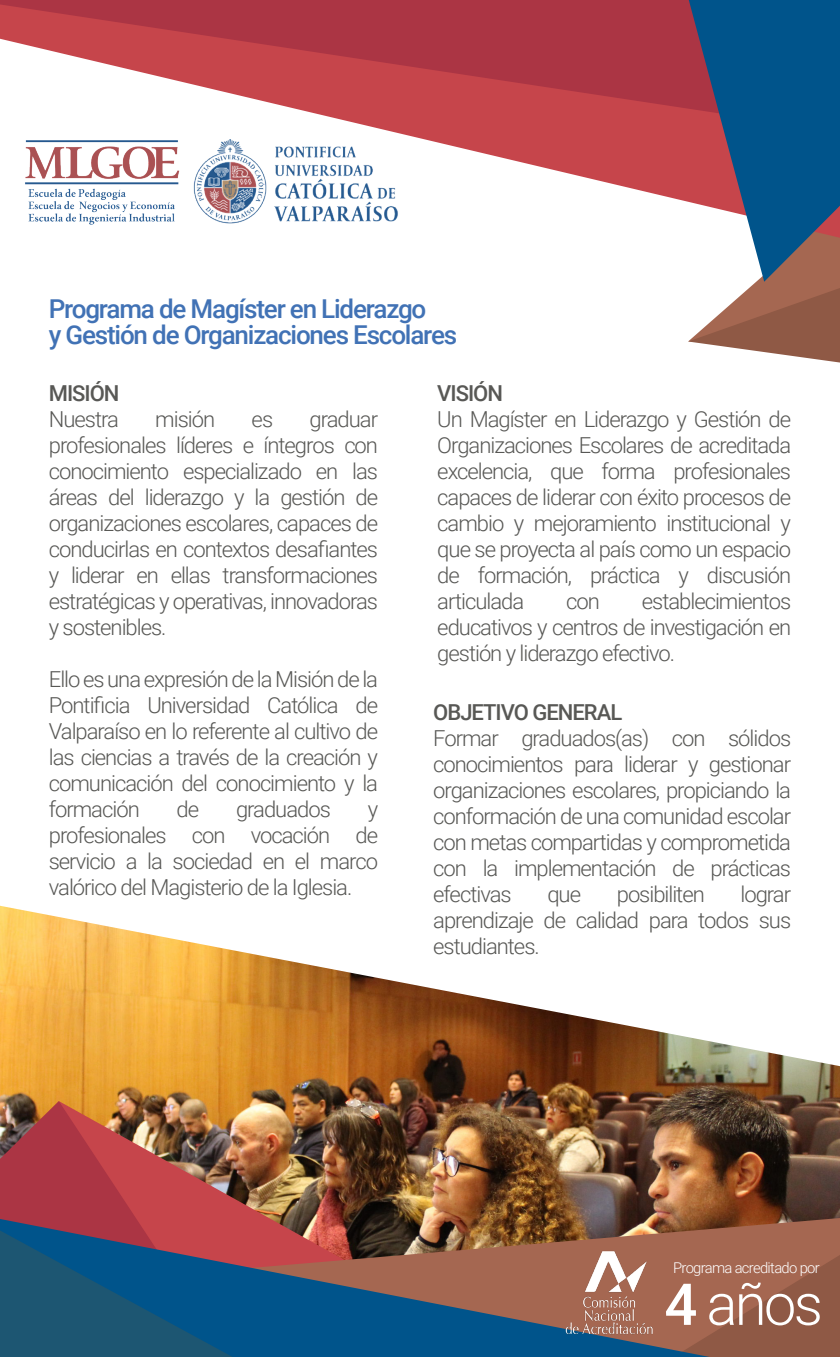
<style>
.page{position:relative;width:840px;height:1357px;background:#fff}
.page>*{position:absolute;margin:0;border:0;box-sizing:border-box;transform-origin:0 0}
.t1{font:300 57.8px "Roboto";color:#fff}
.t2{font:500 26px/26px "Roboto";letter-spacing:-.045em;color:#4172b5}
.t3{font:300 22px/26px "Roboto";letter-spacing:-.045em;color:#585855;text-align:justify}
.t4{font:500 22px "Roboto";letter-spacing:-.045em;color:#585855}
.t5{font:300 14.8px "Roboto";letter-spacing:-.045em;color:#fff}
.s1{font-weight:500}
</style>
<div class="page">
<img style="left:0;top:906px;width:839px;height:305px">
<svg style="left:688px;top:282px;width:151px;height:80px"></svg>
<svg style="left:339px;top:119px;width:289px;height:69px;fill:#c6454b"></svg>
<svg style="left:0;top:0;width:628px;height:119px"></svg>
<svg style="left:628px;top:0;width:211px;height:282px"></svg>
<img style="left:193px;top:139px;width:241px;height:85px">
<img style="left:25px;top:140px;width:155px;height:85px">
<img style="left:187px;top:1101px;width:264px;height:110px">
<img style="left:0;top:1101px;width:187px;height:92px">
<svg style="left:377px;top:1212px;width:462px;height:145px;background:#7a5c52"></svg>
<svg style="left:0;top:1193px;width:377px;height:164px;background:#474f6a"></svg>
<img style="left:557px;top:1248px;width:102px;height:96px">
<p class="t2" style="left:49px;top:294px;width:409px">Programa de Magíster en Liderazgo<br>y Gestión de Organizaciones Escolares</p>
<p class="t4" style="left:49px;top:378px;width:72px">MISIÓN</p>
<p class="t3" style="left:49px;top:405px;width:71px">Nuestra</p>
<p class="t3" style="left:155px;top:405px;width:61px">misión</p>
<p class="t3" style="left:251px;top:405px;width:23px">es</p>
<p class="t4" style="left:437px;top:378px;width:67px">VISIÓN</p>
<p class="t3" style="left:437px;top:405px;width:355px">Un Magíster en Liderazgo y Gestión de Organizaciones Escolares de acreditada excelencia, que forma profesionales capaces de liderar con éxito procesos de cambio y mejoramiento institucional y que se proyecta al país como un espacio de formación, práctica y discusión articulada</p>
<p class="t3" style="left:49px;top:405px;width:330px;text-indent:260px">graduar profesionales líderes e íntegros con conocimiento especializado en las áreas del liderazgo y la gestión de organizaciones escolares, capaces de conducirlas en contextos desafiantes y liderar en ellas transformaciones estratégicas y operativas, innovadoras y sostenibles.</p>
<p class="t3" style="left:49px;top:665px;width:330px">Ello es una expresión de la Misión de la Pontificia Universidad Católica de Valparaíso en lo referente al cultivo de las ciencias a través de la creación y comunicación del conocimiento y la formación</p>
<p class="t3" style="left:437px;top:587px;width:355px;text-indent:204px">establecimientos educativos y centros de investigación en gestión y liderazgo efectivo.</p>
<p class="t4" style="left:433px;top:697px;width:190px">OBJETIVO GENERAL</p>
<p class="t3" style="left:433px;top:724px;width:359px">Formar graduados(as) con sólidos conocimientos para liderar y gestionar organizaciones escolares, propiciando la conformación de una comunidad escolar con metas compartidas y comprometida con la implementación de prácticas efectivas</p>
<p class="t3" style="left:566px;top:587px;width:35px">con</p>
<p class="t3" style="left:176px;top:795px;width:24px">de</p>
<p class="t3" style="left:236px;top:795px;width:96px">graduados</p>
<p class="t3" style="left:49px;top:795px;width:330px;text-indent:318px">y profesionales con vocación de servicio a la sociedad en el marco valórico del Magisterio de la Iglesia.</p>
<p class="t3" style="left:433px;top:880px;width:359px;text-indent:307px">lograr aprendizaje de calidad para todos sus estudiantes.</p>
<p class="t3" style="left:547px;top:880px;width:35px">que</p>
<p class="t3" style="left:616px;top:880px;width:89px">posibiliten</p>
<p class="t5" style="left:672px;top:1257px;width:148px">Programa acreditado por</p>
<h1 class="t1" style="left:664px;top:1263px;width:160px"><span class="s1">4</span> años</h1>
</div>
